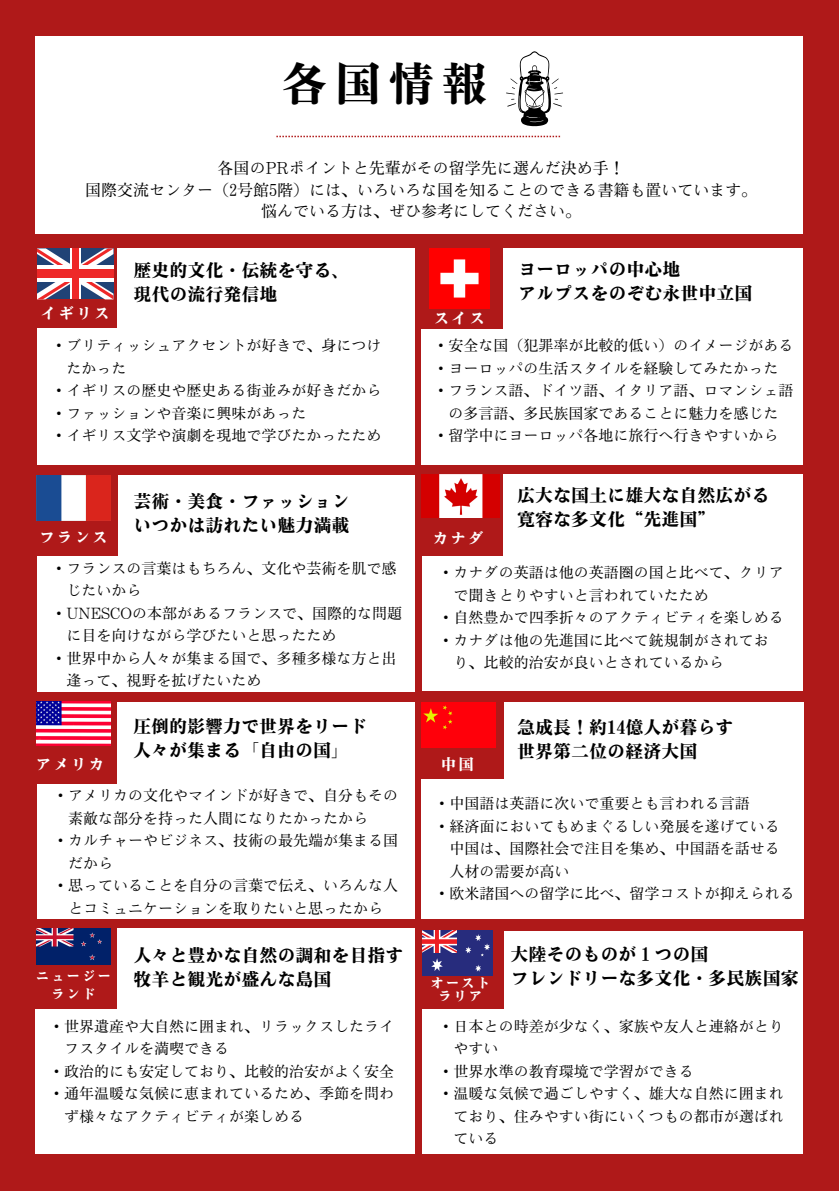
<style>
.page{position:relative;width:839px;height:1191px;background:#fff}
.page>*{position:absolute;margin:0;border:0;box-sizing:border-box;transform-origin:0 0}
.t1{font:46.4px "Motoya Mincho Std W6";color:#000}
.t2{font:18px/24px "Motoya Mincho Std W6";color:#000}
.t3{font:16px/21.4px "Motoya Mincho Std W3";color:#000;text-align:center}
.t4{font:15.4px "Motoya Mincho Std W6";letter-spacing:.15em;color:#fff}
.t5{font:15px "Motoya Mincho Std W3";color:#000}
.t6{font:13.4px/18px "Motoya Mincho Std W6";letter-spacing:.15em;color:#fff;text-align:center}
</style>
<div class="page">
<div style="left:0;top:0;width:838px;height:1191px;background:#af1919"></div>
<div style="left:422px;top:931px;width:380px;height:223px;background:#fff"></div>
<div style="left:341px;top:848px;width:162px;height:161px;background:#af1919"></div>
<div style="left:421px;top:702px;width:382px;height:217px;background:#fff"></div>
<div style="left:341px;top:618px;width:162px;height:161px;background:#af1919"></div>
<div style="left:422px;top:474px;width:380px;height:217px;background:#fff"></div>
<div style="left:340px;top:395px;width:162px;height:161px;background:#af1919"></div>
<div style="left:421px;top:248px;width:381px;height:217px;background:#fff"></div>
<div style="left:340px;top:168px;width:162px;height:161px;background:#af1919"></div>
<div style="left:35px;top:929px;width:379px;height:225px;background:#fff"></div>
<div style="left:0;top:848px;width:116px;height:161px;background:#af1919"></div>
<div style="left:37px;top:702px;width:377px;height:217px;background:#fff"></div>
<div style="left:0;top:623px;width:117px;height:160px;background:#af1919"></div>
<div style="left:37px;top:475px;width:377px;height:217px;background:#fff"></div>
<div style="left:0;top:395px;width:118px;height:161px;background:#af1919"></div>
<div style="left:37px;top:248px;width:377px;height:217px;background:#fff"></div>
<div style="left:0;top:167px;width:117px;height:161px;background:#af1919"></div>
<div style="left:35px;top:37px;width:767px;height:197px;background:#fff"></div>
<img style="left:37px;top:702px;width:73px;height:43px">
<div style="left:421px;top:702px;width:74px;height:45px;background:#ff000a"></div>
<img style="left:36px;top:475px;width:75px;height:45px">
<img style="left:421px;top:474px;width:78px;height:44px">
<img style="left:422px;top:930px;width:70px;height:45px">
<img style="left:37px;top:928px;width:73px;height:36px">
<img style="left:429px;top:248px;width:60px;height:60px">
<svg style="left:37px;top:248px;width:76px;height:51px;background:#8e8099"></svg>
<svg style="left:37px;top:266px;width:76px;height:16px"></svg>
<svg style="left:70px;top:248px;width:10px;height:51px"></svg>
<div style="left:37px;top:270px;width:76px;height:8px;background:#ee2828"></div>
<div style="left:72px;top:248px;width:6px;height:51px;background:#ee2828"></div>
<svg style="left:276px;top:136px;width:284px;height:1px"></svg>
<svg style="left:506px;top:51px;width:57px;height:75px"></svg>
<h1 class="t1" style="left:281px;top:60px;width:208px">各国情報</h1>
<p class="t3" style="left:85px;top:158px;width:674px">各国のPRポイントと先輩がその留学先に選んだ決め手！<br>国際交流センター（2号館5階）には、いろいろな国を知ることのできる書籍も置いています。悩んでいる方は、ぜひ参考にしてください。</p>
<p class="t2" style="left:133px;top:258px;width:218px">歴史的文化・伝統を守る、現代の流行発信地</p>
<p class="t2" style="left:518px;top:257px;width:236px">ヨーロッパの中心地<br>アルプスをのぞむ永世中立国</p>
<p class="t4" style="left:41px;top:306px;width:70px">イギリス</p>
<p class="t4" style="left:434px;top:311px;width:52px">スイス</p>
<p class="t5" style="left:51px;top:338px;width:332px">・ブリティッシュアクセントが好きで、身につけ</p>
<p class="t5" style="left:66px;top:361px;width:62px">たかった</p>
<p class="t5" style="left:51px;top:383px;width:332px">・イギリスの歴史や歴史ある街並みが好きだから</p>
<p class="t5" style="left:51px;top:406px;width:257px">・ファッションや音楽に興味があった</p>
<p class="t5" style="left:51px;top:428px;width:332px">・イギリス文学や演劇を現地で学びたかったため</p>
<p class="t5" style="left:433px;top:338px;width:362px">・安全な国（犯罪率が比較的低い）のイメージがある</p>
<p class="t5" style="left:433px;top:361px;width:347px">・ヨーロッパの生活スタイルを経験してみたかった</p>
<p class="t5" style="left:433px;top:383px;width:362px">・フランス語、ドイツ語、イタリア語、ロマンシェ語</p>
<p class="t5" style="left:448px;top:406px;width:332px">の多言語、多民族国家であることに魅力を感じた</p>
<p class="t5" style="left:433px;top:428px;width:347px">・留学中にヨーロッパ各地に旅行へ行きやすいから</p>
<p class="t2" style="left:133px;top:489px;width:218px">芸術・美食・ファッションいつかは訪れたい魅力満載</p>
<p class="t4" style="left:39px;top:529px;width:70px">フランス</p>
<p class="t4" style="left:432px;top:531px;width:52px">カナダ</p>
<p class="t2" style="left:517px;top:484px;width:254px">広大な国土に雄大な自然広がる寛容な多文化“先進国”</p>
<p class="t5" style="left:51px;top:561px;width:347px">・フランスの言葉はもちろん、文化や芸術を肌で感</p>
<p class="t5" style="left:66px;top:583px;width:77px">じたいから</p>
<p class="t5" style="left:51px;top:606px;width:352px">・UNESCOの本部があるフランスで、国際的な問題</p>
<p class="t5" style="left:66px;top:628px;width:272px">に目を向けながら学びたいと思ったため</p>
<p class="t5" style="left:51px;top:651px;width:347px">・世界中から人々が集まる国で、多種多様な方と出</p>
<p class="t5" style="left:66px;top:673px;width:197px">逢って、視野を拡げたいため</p>
<p class="t5" style="left:438px;top:565px;width:347px">・カナダの英語は他の英語圏の国と比べて、クリア</p>
<p class="t5" style="left:453px;top:587px;width:257px">で聞きとりやすいと言われていたため</p>
<p class="t5" style="left:438px;top:610px;width:347px">・自然豊かで四季折々のアクティビティを楽しめる</p>
<p class="t5" style="left:438px;top:632px;width:332px">・カナダは他の先進国に比べて銃規制がされてお</p>
<p class="t5" style="left:453px;top:655px;width:272px">り、比較的治安が良いとされているから</p>
<p class="t2" style="left:133px;top:714px;width:236px">圧倒的影響力で世界をリード人々が集まる「自由の国」</p>
<p class="t2" style="left:517px;top:715px;width:218px">急成長！約14億人が暮らす世界第二位の経済大国</p>
<p class="t4" style="left:36px;top:756px;width:70px">アメリカ</p>
<p class="t4" style="left:441px;top:756px;width:35px">中国</p>
<p class="t5" style="left:53px;top:788px;width:347px">・アメリカの文化やマインドが好きで、自分もその</p>
<p class="t5" style="left:68px;top:811px;width:302px">素敵な部分を持った人間になりたかったから</p>
<p class="t5" style="left:53px;top:833px;width:347px">・カルチャーやビジネス、技術の最先端が集まる国</p>
<p class="t5" style="left:68px;top:856px;width:47px">だから</p>
<p class="t5" style="left:53px;top:878px;width:345px">・思っていることを自分の言葉で伝え、いろんな人</p>
<p class="t5" style="left:68px;top:901px;width:317px">とコミュニケーションを取りたいと思ったから</p>
<p class="t5" style="left:434px;top:796px;width:317px">・中国語は英語に次いで重要とも言われる言語</p>
<p class="t5" style="left:434px;top:819px;width:347px">・経済面においてもめまぐるしい発展を遂げている</p>
<p class="t5" style="left:449px;top:841px;width:332px">中国は、国際社会で注目を集め、中国語を話せる</p>
<p class="t5" style="left:449px;top:864px;width:122px">人材の需要が高い</p>
<p class="t5" style="left:434px;top:886px;width:362px">・欧米諸国への留学に比べ、留学コストが抑えられる</p>
<p class="t2" style="left:133px;top:943px;width:272px">人々と豊かな自然の調和を目指す牧羊と観光が盛んな島国</p>
<p class="t2" style="left:510px;top:942px;width:290px">大陸そのものが１つの国<br>フレンドリーな多文化・多民族国家</p>
<p class="t6" style="left:36px;top:967px;width:77px">ニュージーランド</p>
<p class="t6" style="left:430px;top:974px;width:61px">オースト</p>
<p class="t6" style="left:438px;top:987px;width:46px">ラリア</p>
<p class="t5" style="left:49px;top:1019px;width:347px">・世界遺産や大自然に囲まれ、リラックスしたライ</p>
<p class="t5" style="left:64px;top:1041px;width:167px">フスタイルを満喫できる</p>
<p class="t5" style="left:49px;top:1064px;width:347px">・政治的にも安定しており、比較的治安がよく安全</p>
<p class="t5" style="left:49px;top:1086px;width:347px">・通年温暖な気候に恵まれているため、季節を問わ</p>
<p class="t5" style="left:64px;top:1109px;width:242px">ず様々なアクティビティが楽しめる</p>
<p class="t5" style="left:438px;top:1018px;width:347px">・日本との時差が少なく、家族や友人と連絡がとり</p>
<p class="t5" style="left:453px;top:1041px;width:47px">やすい</p>
<p class="t5" style="left:438px;top:1063px;width:257px">・世界水準の教育環境で学習ができる</p>
<p class="t5" style="left:438px;top:1086px;width:347px">・温暖な気候で過ごしやすく、雄大な自然に囲まれ</p>
<p class="t5" style="left:453px;top:1108px;width:332px">ており、住みやすい街にいくつもの都市が選ばれ</p>
<p class="t5" style="left:453px;top:1131px;width:47px">ている</p>
</div>
